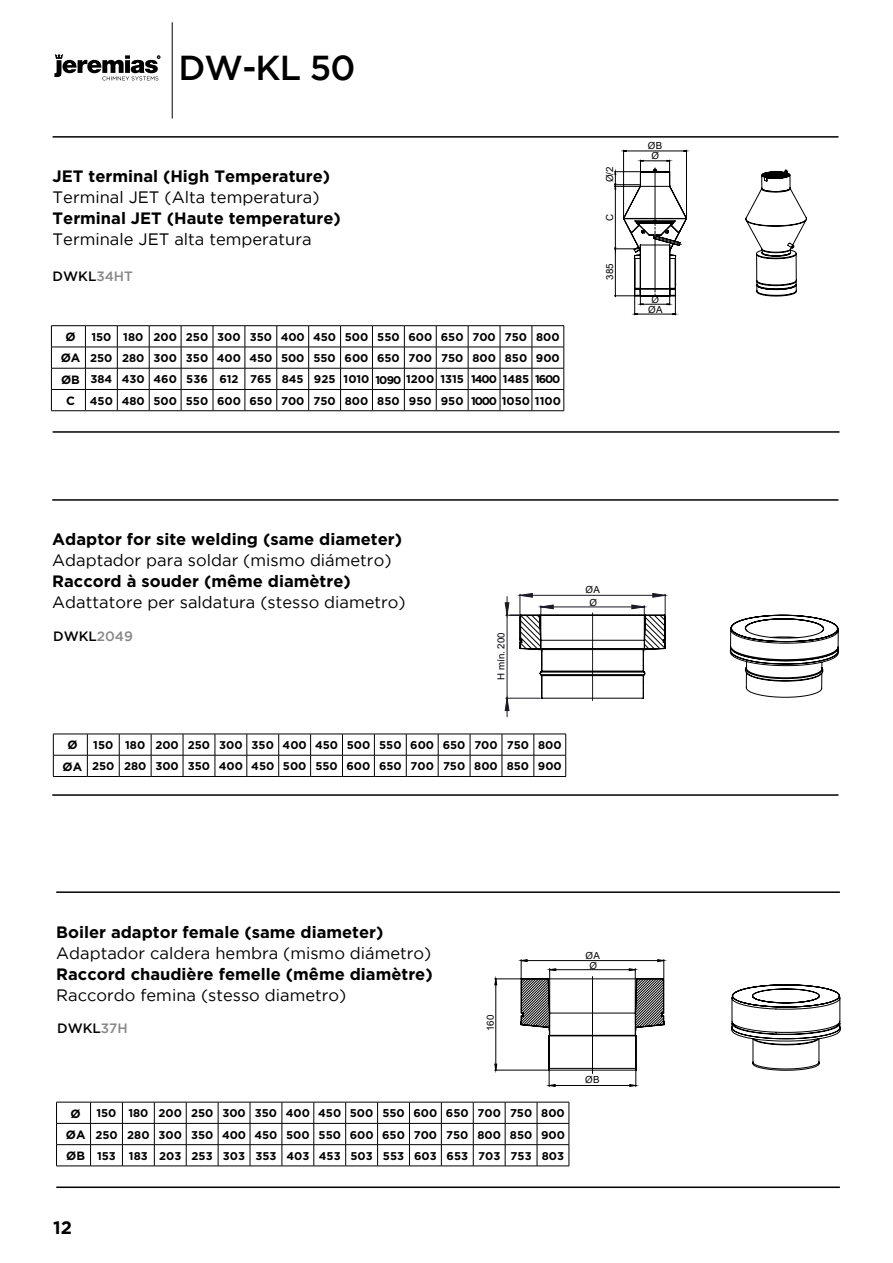
<style>
.page{position:relative;width:893px;height:1263px;background:#fff}
.page>*{position:absolute;margin:0;border:0;box-sizing:border-box;transform-origin:0 0}
.t1{font:500 34.5px "Gotham";color:#000}
.t2{font:700 18px "Gotham";color:#000}
.t3{font:16.5px "Gotham";color:#000}
.t4{font:700 16.5px "Gotham";color:#000}
.t5{font:500 13.5px "Gotham";color:#000}
.t6{font:700 12px "Gotham";color:#000}
.t7{font:700 11.25px/21.3px "Gotham";color:#000;text-align:right}
.t8{font:9.75px "Arial";color:#000}
.s1{color:#878787}
.s2{font-size:12px}
</style>
<div class="page">
<svg style="left:54px;top:54px;width:106px;height:26px"></svg>
<hr style="left:172px;top:22px;width:1px;height:97px;background:#000">
<hr style="left:53px;top:136px;width:785px;height:2px;background:#000">
<hr style="left:52px;top:499px;width:786px;height:2px;background:#000">
<hr style="left:53px;top:431px;width:786px;height:2px;background:#000">
<hr style="left:52px;top:794px;width:786px;height:2px;background:#000">
<hr style="left:51px;top:325px;width:34px;height:1px;background:#000">
<hr style="left:85px;top:325px;width:32px;height:1px;background:#000">
<hr style="left:117px;top:325px;width:32px;height:1px;background:#000">
<hr style="left:149px;top:325px;width:32px;height:1px;background:#000">
<hr style="left:181px;top:325px;width:32px;height:1px;background:#000">
<hr style="left:213px;top:325px;width:32px;height:1px;background:#000">
<hr style="left:245px;top:325px;width:32px;height:1px;background:#000">
<hr style="left:277px;top:325px;width:32px;height:1px;background:#000">
<hr style="left:309px;top:325px;width:32px;height:1px;background:#000">
<hr style="left:341px;top:325px;width:31px;height:1px;background:#000">
<hr style="left:372px;top:325px;width:32px;height:1px;background:#000">
<hr style="left:404px;top:325px;width:32px;height:1px;background:#000">
<hr style="left:436px;top:325px;width:32px;height:1px;background:#000">
<hr style="left:468px;top:325px;width:32px;height:1px;background:#000">
<hr style="left:500px;top:325px;width:32px;height:1px;background:#000">
<hr style="left:532px;top:325px;width:32px;height:1px;background:#000">
<svg style="left:51px;top:326px;width:514px;height:85px"></svg>
<hr style="left:51px;top:410px;width:34px;height:1px;background:#000">
<hr style="left:85px;top:410px;width:32px;height:1px;background:#000">
<hr style="left:117px;top:410px;width:32px;height:1px;background:#000">
<hr style="left:149px;top:410px;width:32px;height:1px;background:#000">
<hr style="left:181px;top:410px;width:32px;height:1px;background:#000">
<hr style="left:213px;top:410px;width:32px;height:1px;background:#000">
<hr style="left:245px;top:410px;width:32px;height:1px;background:#000">
<hr style="left:277px;top:410px;width:32px;height:1px;background:#000">
<hr style="left:309px;top:410px;width:32px;height:1px;background:#000">
<hr style="left:341px;top:410px;width:31px;height:1px;background:#000">
<hr style="left:372px;top:410px;width:32px;height:1px;background:#000">
<hr style="left:404px;top:410px;width:32px;height:1px;background:#000">
<hr style="left:56px;top:891px;width:784px;height:2px;background:#000">
<hr style="left:56px;top:1186px;width:784px;height:2px;background:#000">
<svg style="left:745px;top:170px;width:62px;height:126px"></svg>
<hr style="left:624px;top:151px;width:62px;height:1px;background:#000">
<hr style="left:686px;top:150px;width:1px;height:68px;background:#000">
<hr style="left:623px;top:150px;width:1px;height:68px;background:#000">
<svg style="left:614px;top:160px;width:73px;height:155px"></svg>
<hr style="left:438px;top:776px;width:32px;height:1px;background:#000">
<hr style="left:470px;top:776px;width:32px;height:1px;background:#000">
<hr style="left:502px;top:776px;width:32px;height:1px;background:#000">
<hr style="left:534px;top:776px;width:32px;height:1px;background:#000">
<svg style="left:53px;top:734px;width:513px;height:42px"></svg>
<hr style="left:53px;top:776px;width:34px;height:1px;background:#000">
<hr style="left:87px;top:776px;width:32px;height:1px;background:#000">
<hr style="left:119px;top:776px;width:32px;height:1px;background:#000">
<hr style="left:151px;top:776px;width:32px;height:1px;background:#000">
<hr style="left:183px;top:776px;width:32px;height:1px;background:#000">
<hr style="left:215px;top:776px;width:32px;height:1px;background:#000">
<hr style="left:247px;top:776px;width:32px;height:1px;background:#000">
<hr style="left:279px;top:776px;width:32px;height:1px;background:#000">
<hr style="left:311px;top:776px;width:31px;height:1px;background:#000">
<hr style="left:342px;top:776px;width:32px;height:1px;background:#000">
<hr style="left:374px;top:776px;width:32px;height:1px;background:#000">
<hr style="left:406px;top:776px;width:32px;height:1px;background:#000">
<hr style="left:441px;top:1166px;width:32px;height:1px;background:#000">
<hr style="left:473px;top:1166px;width:32px;height:1px;background:#000">
<hr style="left:505px;top:1166px;width:32px;height:1px;background:#000">
<hr style="left:537px;top:1166px;width:32px;height:1px;background:#000">
<svg style="left:56px;top:1102px;width:514px;height:64px"></svg>
<hr style="left:56px;top:1166px;width:35px;height:1px;background:#000">
<hr style="left:91px;top:1166px;width:31px;height:1px;background:#000">
<hr style="left:122px;top:1166px;width:32px;height:1px;background:#000">
<hr style="left:154px;top:1166px;width:32px;height:1px;background:#000">
<hr style="left:186px;top:1166px;width:32px;height:1px;background:#000">
<hr style="left:218px;top:1166px;width:32px;height:1px;background:#000">
<hr style="left:250px;top:1166px;width:32px;height:1px;background:#000">
<hr style="left:282px;top:1166px;width:32px;height:1px;background:#000">
<hr style="left:314px;top:1166px;width:32px;height:1px;background:#000">
<hr style="left:346px;top:1166px;width:32px;height:1px;background:#000">
<hr style="left:378px;top:1166px;width:31px;height:1px;background:#000">
<hr style="left:409px;top:1166px;width:32px;height:1px;background:#000">
<svg style="left:505px;top:593px;width:161px;height:124px"></svg>
<svg style="left:730px;top:615px;width:109px;height:83px"></svg>
<svg style="left:731px;top:984px;width:110px;height:87px"></svg>
<svg style="left:495px;top:959px;width:169px;height:128px"></svg>
<h1 class="t1" style="left:178px;top:45px;width:178px">DW-KL 50</h1>
<h3 class="t4" style="left:53px;top:167px;width:279px">JET terminal (High Temperature)</h3>
<h3 class="t3" style="left:53px;top:187px;width:269px">Terminal JET (Alta temperatura)</h3>
<h3 class="t4" style="left:53px;top:209px;width:290px">Terminal JET (Haute temperature)</h3>
<h3 class="t3" style="left:53px;top:229px;width:260px">Terminale JET alta temperatura</h3>
<p class="t5" style="left:53px;top:268px;width:82px">DWKL<span class="s1">34HT</span></p>
<p class="t6" style="left:65px;top:330px;width:12px">Ø</p>
<p class="t7" style="left:61px;top:326px;width:502px">150 180 200 250 300 350 400 450 500 550 600 650 700 750 800<br><span class="s2">ØA</span> 250 280 300 350 400 450 500 550 600 650 700 750 800 850 900<br><span class="s2">ØB</span> 384 430 460 536 612 765 845 925 1010 1090 1200 1315 1400 1485 1600<br><span class="s2">C</span> 450 480 500 550 600 650 700 750 800 850 950 950 1000 1050 1100</p>
<p class="t8" style="left:603px;top:182px;width:17px;rotate:-90deg">Ø/2</p>
<p class="t8" style="left:603px;top:221px;width:9px;rotate:-90deg">C</p>
<p class="t8" style="left:603px;top:280px;width:18px;rotate:-90deg">385</p>
<p class="t8" style="left:648px;top:139px;width:16px">ØB</p>
<p class="t8" style="left:651px;top:149px;width:9px">Ø</p>
<p class="t8" style="left:651px;top:293px;width:9px">Ø</p>
<p class="t8" style="left:648px;top:302px;width:16px">ØA</p>
<h3 class="t4" style="left:52px;top:530px;width:351px">Adaptor for site welding (same diameter)</h3>
<h3 class="t3" style="left:52px;top:550px;width:341px">Adaptador para soldar (mismo diámetro)</h3>
<h3 class="t4" style="left:52px;top:572px;width:300px">Raccord à souder (même diamètre)</h3>
<h3 class="t3" style="left:52px;top:592px;width:355px">Adattatore per saldatura (stesso diametro)</h3>
<p class="t5" style="left:53px;top:627px;width:81px">DWKL<span class="s1">2049</span></p>
<p class="t8" style="left:494px;top:680px;width:49px;rotate:-90deg">H mín. 200</p>
<p class="t6" style="left:67px;top:738px;width:12px">Ø</p>
<p class="t7" style="left:63px;top:734px;width:501px">150 180 200 250 300 350 400 450 500 550 600 650 700 750 800<br><span class="s2">ØA</span> 250 280 300 350 400 450 500 550 600 650 700 750 800 850 900</p>
<p class="t8" style="left:585px;top:583px;width:16px">ØA</p>
<p class="t8" style="left:589px;top:595px;width:9px">Ø</p>
<h3 class="t4" style="left:56px;top:922px;width:329px">Boiler adaptor female (same diameter)</h3>
<h3 class="t3" style="left:56px;top:942px;width:377px">Adaptador caldera hembra (mismo diámetro)</h3>
<h3 class="t4" style="left:56px;top:964px;width:378px">Raccord chaudière femelle (même diamètre)</h3>
<h3 class="t3" style="left:56px;top:984px;width:292px">Raccordo femina (stesso diametro)</h3>
<p class="t5" style="left:57px;top:1019px;width:72px">DWKL<span class="s1">37H</span></p>
<p class="t8" style="left:484px;top:1031px;width:18px;rotate:-90deg">160</p>
<p class="t6" style="left:71px;top:1106px;width:12px">Ø</p>
<p class="t7" style="left:66px;top:1103px;width:501px;text-align:justify;text-indent:31px">150 180 200 250 300 350 400 450 500 550 600 650 700 750 800<br><span class="s2">ØA</span> 250 280 300 350 400 450 500 550 600 650 700 750 800 850 900<br><span class="s2">ØB</span> 153 183 203 253 303 353 403 453 503 553 603 653 703 753 803</p>
<p class="t8" style="left:585px;top:949px;width:16px">ØA</p>
<p class="t8" style="left:589px;top:959px;width:9px">Ø</p>
<p class="t8" style="left:585px;top:1073px;width:16px">ØB</p>
<h2 class="t2" style="left:53px;top:1217px;width:20px">12</h2>
</div>
